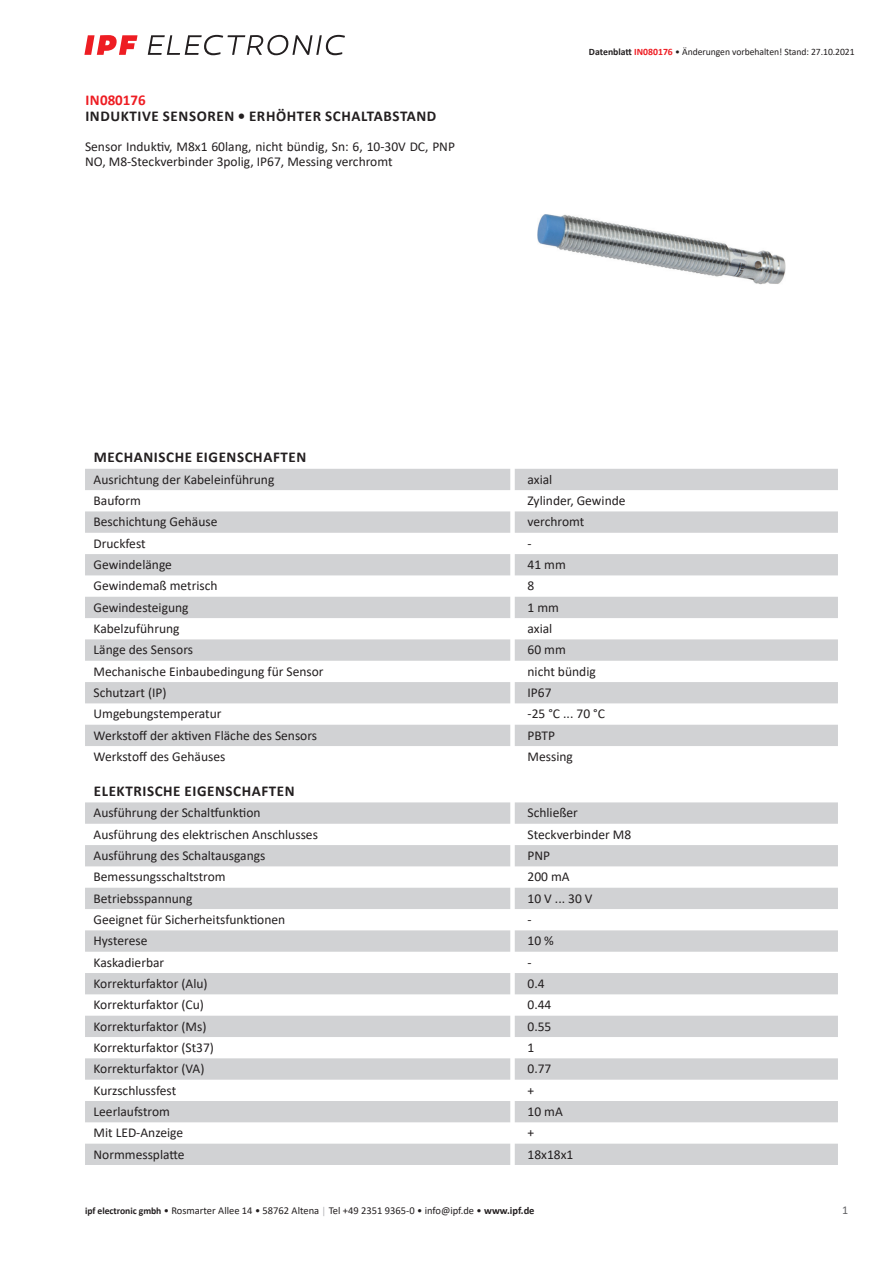
<style>
.page{position:relative;width:893px;height:1263px;background:#fff}
.page>*{position:absolute;margin:0;border:0;box-sizing:border-box;transform-origin:0 0}
.t1{font:700 15px "Calibri";letter-spacing:.04em;color:#231f20}
.t2{font:700 15px "Calibri";color:#ee1d23}
.t3{font:13.5px/15px "Calibri";color:#231f20}
.t4{font:12px "Calibri";color:#636366}
.t5{font:10.5px "Calibri";color:#231f20}
.t6{font:9.75px "Calibri";letter-spacing:-.005em;color:#231f20}
.s1{font-weight:700}
.s2{font-weight:700;color:#ee1d23}
.s3{font-weight:700;font-size:9.75px}
.s4{font-size:9.75px;color:#a8a9ad}
</style>
<div class="page">
<svg style="left:148px;top:35px;width:197px;height:20px"></svg>
<svg style="left:84px;top:35px;width:54px;height:20px"></svg>
<svg style="left:85px;top:469px;width:753px;height:277px;fill:#d1d2d4"></svg>
<svg style="left:85px;top:802px;width:753px;height:363px;fill:#d1d2d4"></svg>
<img style="left:537px;top:214px;width:248px;height:71px">
<p class="t2" style="left:85px;top:89px;width:62px">IN080176</p>
<p class="t1" style="left:85px;top:106px;width:353px">INDUKTIVE SENSOREN • ERHÖHTER SCHALTABSTAND</p>
<p class="t3" style="left:85px;top:139px;width:371px">Sensor Induktiv, M8x1 60lang, nicht bündig, Sn: 6, 10-30V DC, PNP<br>NO, M8-Steckverbinder 3polig, IP67, Messing verchromt</p>
<p class="t6" style="left:589px;top:45px;width:267px"><span class="s1">Datenblatt</span> <span class="s2">IN080176</span> • Änderungen vorbehalten! Stand: 27.10.2021</p>
<p class="t1" style="left:94px;top:447px;width:214px">MECHANISCHE EIGENSCHAFTEN</p>
<p class="t3" style="left:94px;top:471px;width:182px">Ausrichtung der Kabeleinführung</p>
<p class="t3" style="left:527px;top:471px;width:26px">axial</p>
<p class="t3" style="left:94px;top:493px;width:49px">Bauform</p>
<p class="t3" style="left:527px;top:493px;width:100px">Zylinder, Gewinde</p>
<p class="t3" style="left:94px;top:514px;width:125px">Beschichtung Gehäuse</p>
<p class="t3" style="left:527px;top:514px;width:58px">verchromt</p>
<p class="t3" style="left:94px;top:535px;width:54px">Druckfest</p>
<p class="t3" style="left:527px;top:535px;width:6px">-</p>
<p class="t3" style="left:94px;top:557px;width:80px">Gewindelänge</p>
<p class="t3" style="left:527px;top:557px;width:40px">41 mm</p>
<p class="t3" style="left:94px;top:578px;width:126px">Gewindemaß metrisch</p>
<p class="t3" style="left:527px;top:578px;width:8px">8</p>
<p class="t3" style="left:94px;top:599px;width:97px">Gewindesteigung</p>
<p class="t3" style="left:527px;top:599px;width:33px">1 mm</p>
<p class="t3" style="left:94px;top:621px;width:88px">Kabelzuführung</p>
<p class="t3" style="left:527px;top:621px;width:26px">axial</p>
<p class="t3" style="left:94px;top:642px;width:101px">Länge des Sensors</p>
<p class="t3" style="left:527px;top:642px;width:40px">60 mm</p>
<p class="t3" style="left:94px;top:663px;width:232px">Mechanische Einbaubedingung für Sensor</p>
<p class="t3" style="left:527px;top:663px;width:70px">nicht bündig</p>
<p class="t3" style="left:94px;top:685px;width:75px">Schutzart (IP)</p>
<p class="t3" style="left:527px;top:685px;width:26px">IP67</p>
<p class="t3" style="left:94px;top:706px;width:129px">Umgebungstemperatur</p>
<p class="t3" style="left:527px;top:706px;width:79px">-25 °C ... 70 °C</p>
<p class="t3" style="left:94px;top:727px;width:225px">Werkstoff der aktiven Fläche des Sensors</p>
<p class="t3" style="left:527px;top:727px;width:29px">PBTP</p>
<p class="t3" style="left:94px;top:749px;width:133px">Werkstoff des Gehäuses</p>
<p class="t3" style="left:527px;top:749px;width:47px">Messing</p>
<p class="t1" style="left:94px;top:780px;width:202px">ELEKTRISCHE EIGENSCHAFTEN</p>
<p class="t3" style="left:94px;top:805px;width:169px">Ausführung der Schaltfunktion</p>
<p class="t3" style="left:527px;top:805px;width:52px">Schließer</p>
<p class="t3" style="left:94px;top:826px;width:226px">Ausführung des elektrischen Anschlusses</p>
<p class="t3" style="left:527px;top:826px;width:105px">Steckverbinder M8</p>
<p class="t3" style="left:94px;top:848px;width:173px">Ausführung des Schaltausgangs</p>
<p class="t3" style="left:527px;top:848px;width:24px">PNP</p>
<p class="t3" style="left:94px;top:869px;width:134px">Bemessungsschaltstrom</p>
<p class="t3" style="left:527px;top:869px;width:44px">200 mA</p>
<p class="t3" style="left:94px;top:890px;width:100px">Betriebsspannung</p>
<p class="t3" style="left:527px;top:890px;width:67px">10 V ... 30 V</p>
<p class="t3" style="left:94px;top:912px;width:193px">Geeignet für Sicherheitsfunktionen</p>
<p class="t3" style="left:527px;top:912px;width:6px">-</p>
<p class="t3" style="left:94px;top:933px;width:55px">Hysterese</p>
<p class="t3" style="left:527px;top:933px;width:28px">10 %</p>
<p class="t3" style="left:94px;top:954px;width:72px">Kaskadierbar</p>
<p class="t3" style="left:527px;top:954px;width:6px">-</p>
<p class="t3" style="left:94px;top:976px;width:116px">Korrekturfaktor (Alu)</p>
<p class="t3" style="left:527px;top:976px;width:19px">0.4</p>
<p class="t3" style="left:94px;top:997px;width:112px">Korrekturfaktor (Cu)</p>
<p class="t3" style="left:527px;top:997px;width:25px">0.44</p>
<p class="t3" style="left:94px;top:1018px;width:114px">Korrekturfaktor (Ms)</p>
<p class="t3" style="left:527px;top:1018px;width:25px">0.55</p>
<p class="t3" style="left:94px;top:1040px;width:122px">Korrekturfaktor (St37)</p>
<p class="t3" style="left:527px;top:1040px;width:8px">1</p>
<p class="t3" style="left:94px;top:1061px;width:112px">Korrekturfaktor (VA)</p>
<p class="t3" style="left:527px;top:1061px;width:25px">0.77</p>
<p class="t3" style="left:94px;top:1082px;width:84px">Kurzschlussfest</p>
<p class="t3" style="left:527px;top:1082px;width:8px">+</p>
<p class="t3" style="left:94px;top:1104px;width:78px">Leerlaufstrom</p>
<p class="t3" style="left:527px;top:1104px;width:37px">10 mA</p>
<p class="t3" style="left:94px;top:1125px;width:91px">Mit LED-Anzeige</p>
<p class="t3" style="left:527px;top:1125px;width:8px">+</p>
<p class="t3" style="left:94px;top:1146px;width:93px">Normmessplatte</p>
<p class="t3" style="left:527px;top:1146px;width:47px">18x18x1</p>
<p class="t5" style="left:85px;top:1203px;width:451px"><span class="s3">ipf electronic gmbh</span> • Rosmarter Allee 14 • 58762 Altena <span class="s4">│</span> Tel +49 2351 9365-0 • info@ipf.de • <span class="s1">www.ipf.de</span></p>
<p class="t4" style="left:842px;top:1201px;width:8px">1</p>
</div>
